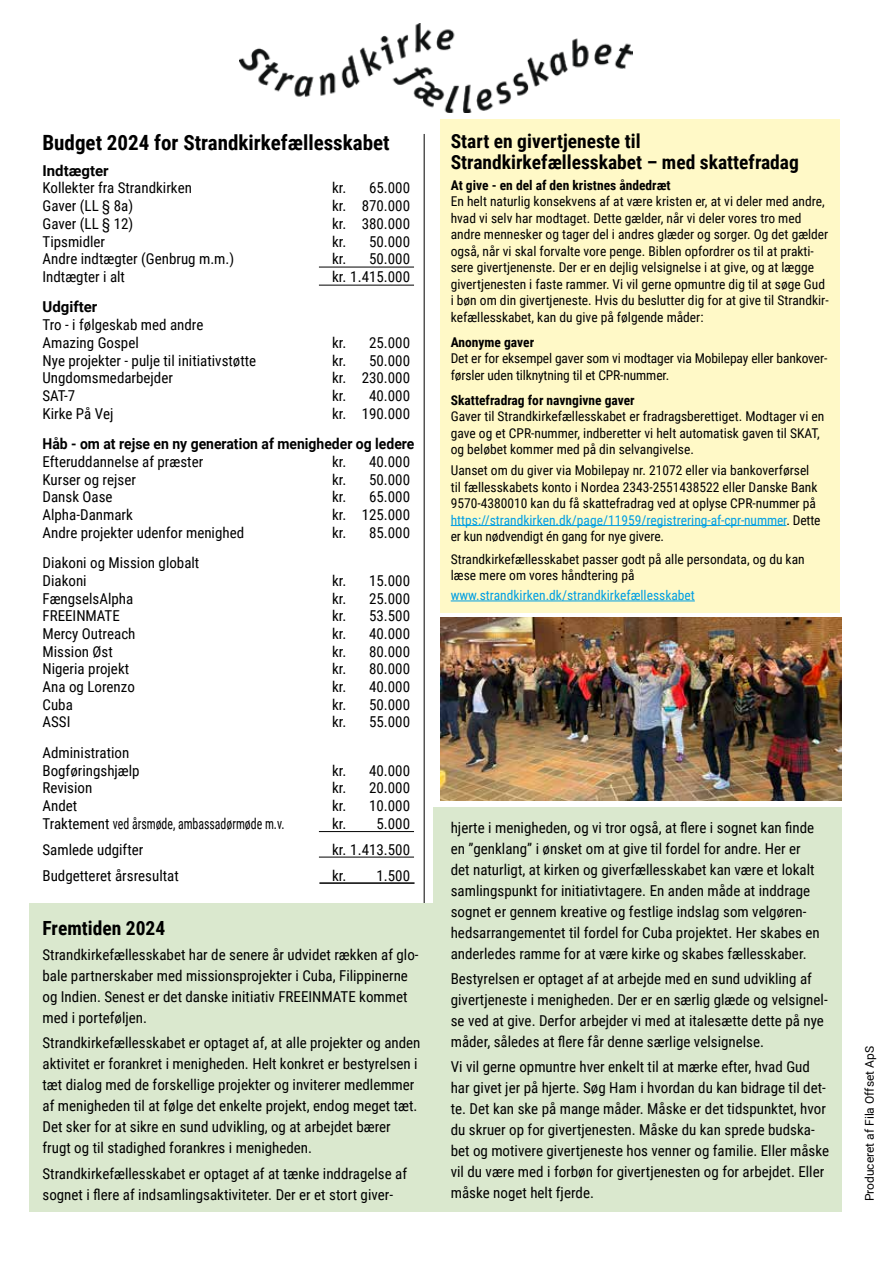
<style>
.page{position:relative;width:893px;height:1263px;background:#fff}
.page>*{position:absolute;margin:0;border:0;box-sizing:border-box;transform-origin:0 0}
.t1{font:700 21px "Roboto Condensed";color:#000}
.t2{font:700 19.5px/21px "Roboto Condensed";color:#000}
.t3{font:15px/21px "Roboto Condensed";color:#000}
.t4{font:700 15px "Roboto";color:#000;scale:.93 1}
.t5{font:700 15px "Roboto";color:#000}
.t6{font:13.5px/16.5px "Roboto Condensed";color:#000}
.t7{font:700 13.5px "Roboto Condensed";color:#000}
.t8{font:13.5px "Roboto Condensed";color:#009fe3}
.t9{font:12px "Roboto";color:#000}
.s1{color:#009fe3}
</style>
<div class="page">
<img style="left:240px;top:23px;width:392px;height:89px">
<hr style="left:319px;top:267px;width:95px;height:1px;background:#000">
<hr style="left:319px;top:285px;width:95px;height:1px;background:#000">
<hr style="left:319px;top:831px;width:95px;height:1px;background:#000">
<hr style="left:319px;top:857px;width:95px;height:1px;background:#000">
<hr style="left:319px;top:882px;width:95px;height:2px;background:#000">
<div style="left:440px;top:119px;width:400px;height:493px;background:#fff9c7"></div>
<hr style="left:451px;top:525px;width:335px;height:1px;background:#009fe3">
<hr style="left:451px;top:601px;width:244px;height:1px;background:#009fe3">
<hr style="left:424px;top:134px;width:1px;height:778px;background:#000">
<div style="left:30px;top:904px;width:812px;height:308px;background:#dae8ce"></div>
<div style="left:434px;top:807px;width:408px;height:97px;background:#dae8ce"></div>
<img style="left:440px;top:618px;width:401px;height:182px">
<h1 class="t1" style="left:43px;top:127px;width:349px">Budget 2024 for Strandkirkefællesskabet</h1>
<p class="t5" style="left:43px;top:160px;width:68px">Indtægter</p>
<p class="t3" style="left:43px;top:177px;width:151px">Kollekter fra Strandkirken</p>
<p class="t3" style="left:332px;top:177px;width:80px">kr. 65.000</p>
<p class="t3" style="left:43px;top:195px;width:92px">Gaver (LL § 8a)</p>
<p class="t3" style="left:332px;top:195px;width:80px">kr. 870.000</p>
<p class="t3" style="left:43px;top:212px;width:92px">Gaver (LL § 12)</p>
<p class="t3" style="left:332px;top:212px;width:80px">kr. 380.000</p>
<p class="t3" style="left:43px;top:230px;width:64px">Tipsmidler</p>
<p class="t3" style="left:332px;top:230px;width:80px">kr. 50.000</p>
<p class="t3" style="left:43px;top:248px;width:193px">Andre indtægter (Genbrug m.m.)</p>
<p class="t3" style="left:332px;top:248px;width:80px">kr. 50.000</p>
<p class="t3" style="left:43px;top:266px;width:84px">Indtægter i alt</p>
<p class="t3" style="left:332px;top:266px;width:80px">kr. 1.415.000</p>
<p class="t5" style="left:43px;top:297px;width:56px">Udgifter</p>
<p class="t3" style="left:43px;top:315px;width:162px;line-height:17.7px">Tro - i følgeskab med andre<br>Amazing Gospel</p>
<p class="t3" style="left:332px;top:331px;width:80px">kr. 25.000</p>
<p class="t3" style="left:43px;top:349px;width:215px">Nye projekter - pulje til initiativstøtte</p>
<p class="t3" style="left:332px;top:349px;width:80px">kr. 50.000</p>
<p class="t3" style="left:43px;top:367px;width:132px">Ungdomsmedarbejder</p>
<p class="t3" style="left:332px;top:367px;width:80px">kr. 230.000</p>
<p class="t3" style="left:43px;top:385px;width:34px">SAT-7</p>
<p class="t3" style="left:332px;top:385px;width:80px">kr. 40.000</p>
<p class="t3" style="left:43px;top:402px;width:73px">Kirke På Vej</p>
<p class="t3" style="left:332px;top:402px;width:80px">kr. 190.000</p>
<p class="t4" style="left:43px;top:433px;width:401px">Håb - om at rejse en ny generation af menigheder og ledere</p>
<p class="t3" style="left:43px;top:450px;width:162px">Efteruddannelse af præster</p>
<p class="t3" style="left:332px;top:450px;width:80px">kr. 40.000</p>
<p class="t3" style="left:43px;top:468px;width:95px">Kurser og rejser</p>
<p class="t3" style="left:332px;top:468px;width:80px">kr. 50.000</p>
<p class="t3" style="left:43px;top:486px;width:72px">Dansk Oase</p>
<p class="t3" style="left:332px;top:486px;width:80px">kr. 65.000</p>
<p class="t3" style="left:43px;top:503px;width:92px">Alpha-Danmark</p>
<p class="t3" style="left:332px;top:503px;width:80px">kr. 125.000</p>
<p class="t3" style="left:43px;top:521px;width:203px">Andre projekter udenfor menighed</p>
<p class="t3" style="left:332px;top:521px;width:80px">kr. 85.000</p>
<p class="t3" style="left:43px;top:553px;width:158px;line-height:17.7px">Diakoni og Mission globalt<br>Diakoni</p>
<p class="t3" style="left:332px;top:569px;width:80px">kr. 15.000</p>
<p class="t3" style="left:43px;top:587px;width:92px">FængselsAlpha</p>
<p class="t3" style="left:332px;top:587px;width:80px">kr. 25.000</p>
<p class="t3" style="left:43px;top:605px;width:79px">FREEINMATE</p>
<p class="t3" style="left:332px;top:605px;width:80px">kr. 53.500</p>
<p class="t3" style="left:43px;top:622px;width:95px">Mercy Outreach</p>
<p class="t3" style="left:332px;top:622px;width:80px">kr. 40.000</p>
<p class="t3" style="left:43px;top:640px;width:72px">Mission Øst</p>
<p class="t3" style="left:332px;top:640px;width:80px">kr. 80.000</p>
<p class="t3" style="left:43px;top:658px;width:88px">Nigeria projekt</p>
<p class="t3" style="left:332px;top:658px;width:80px">kr. 80.000</p>
<p class="t3" style="left:43px;top:676px;width:94px">Ana og Lorenzo</p>
<p class="t3" style="left:332px;top:676px;width:80px">kr. 40.000</p>
<p class="t3" style="left:43px;top:693px;width:32px">Cuba</p>
<p class="t3" style="left:332px;top:693px;width:80px">kr. 50.000</p>
<p class="t3" style="left:43px;top:711px;width:29px">ASSI</p>
<p class="t3" style="left:332px;top:711px;width:80px">kr. 55.000</p>
<p class="t3" style="left:43px;top:743px;width:99px;line-height:17.7px">Administration<br>Bogføringshjælp</p>
<p class="t3" style="left:332px;top:759px;width:80px">kr. 40.000</p>
<p class="t3" style="left:43px;top:777px;width:51px">Revision</p>
<p class="t3" style="left:332px;top:777px;width:80px">kr. 20.000</p>
<p class="t3" style="left:43px;top:794px;width:36px">Andet</p>
<p class="t3" style="left:332px;top:794px;width:80px">kr. 10.000</p>
<p class="t3" style="left:43px;top:812px;width:244px">Traktement ved årsmøde, ambassadørmøde m.v.</p>
<p class="t3" style="left:332px;top:812px;width:80px">kr. 5.000</p>
<p class="t3" style="left:43px;top:838px;width:102px">Samlede udgifter</p>
<p class="t3" style="left:332px;top:838px;width:80px">kr. 1.413.500</p>
<p class="t3" style="left:43px;top:865px;width:138px">Budgetteret årsresultat</p>
<p class="t3" style="left:332px;top:865px;width:80px">kr. 1.500</p>
<h2 class="t2" style="left:43px;top:916px;width:124px">Fremtiden 2024</h2>
<p class="t3" style="left:43px;top:943px;width:378px">Strandkirkefællesskabet har de senere år udvidet rækken af glo&shy;bale partnerskaber med missionsprojekter i Cuba, Filippinerne og Indien. Senest er det danske initiativ FREEINMATE kommet med i porteføljen.</p>
<p class="t3" style="left:43px;top:1032px;width:379px">Strandkirkefællesskabet er optaget af, at alle projekter og anden aktivitet er forankret i menigheden. Helt konkret er bestyrelsen i tæt dialog med de forskellige projekter og inviterer medlemmer af menigheden til at følge det enkelte projekt, endog meget tæt.<br>Det sker for at sikre en sund udvikling, og at arbejdet bærer frugt og til stadighed forankres i menigheden.</p>
<p class="t3" style="left:43px;top:1162px;width:366px">Strandkirkefællesskabet er optaget af at tænke inddragelse af sognet i flere af indsamlingsaktiviteter. Der er et stort giver-</p>
<h2 class="t2" style="left:451px;top:130px;width:350px">Start en givertjeneste til<br>Strandkirkefællesskabet – med skattefradag</h2>
<p class="t7" style="left:451px;top:175px;width:221px">At give - en del af den kristnes åndedræt</p>
<p class="t6" style="left:451px;top:193px;width:379px">En helt naturlig konsekvens af at være kristen er, at vi deler med andre, hvad vi selv har modtaget. Dette gælder, når vi deler vores tro med andre mennesker og tager del i andres glæder og sorger. Og det gælder også, når vi skal forvalte vore penge. Biblen opfordrer os til at prakti&shy;sere givertjenenste. Der er en dejlig velsignelse i at give, og at lægge givertjenesten i faste rammer. Vi vil gerne opmuntre dig til at søge Gud i bøn om din givertjeneste. Hvis du beslutter dig for at give til Strandkir&shy;kefællesskabet, kan du give på følgende måder:</p>
<p class="t7" style="left:451px;top:332px;width:85px">Anonyme gaver</p>
<p class="t6" style="left:451px;top:350px;width:378px">Det er for eksempel gaver som vi modtager via Mobilepay eller bankover&shy;førsler uden tilknytning til et CPR-nummer.</p>
<p class="t7" style="left:451px;top:390px;width:185px">Skattefradrag for navngivne gaver</p>
<p class="t6" style="left:451px;top:408px;width:375px">Gaver til Strandkirkefællesskabet er fradragsberettiget. Modtager vi en gave og et CPR-nummer, indberetter vi helt automatisk gaven til SKAT, og beløbet kommer med på din selvangivelse.</p>
<p class="t6" style="left:451px;top:461px;width:371px">Uanset om du giver via Mobilepay nr. 21072 eller via bankoverførsel til fællesskabets konto i Nordea 2343-2551438522 eller Danske Bank 9570-4380010 kan du få skattefradrag ved at oplyse CPR-nummer på <span class="s1">https://strandkirken.dk/page/11959/registrering-af-cpr-nummer</span>. Dette er kun nødvendigt én gang for nye givere.</p>
<p class="t6" style="left:451px;top:550px;width:355px">Strandkirkefællesskabet passer godt på alle persondata, og du kan læse mere om vores håndtering på</p>
<p class="t8" style="left:451px;top:586px;width:246px">www.strandkirken.dk/strandkirkefællesskabet</p>
<p class="t3" style="left:451px;top:816px;width:371px">hjerte i menigheden, og vi tror også, at flere i sognet kan finde en ”genklang” i ønsket om at give til fordel for andre. Her er det naturligt, at kirken og giverfællesskabet kan være et lokalt samlingspunkt for initiativtagere. En anden måde at inddrage sognet er gennem kreative og festlige indslag som velgøren&shy;hedsarrangementet til fordel for Cuba projektet. Her skabes en anderledes ramme for at være kirke og skabes fællesskaber.</p>
<p class="t3" style="left:451px;top:968px;width:378px">Bestyrelsen er optaget af at arbejde med en sund udvikling af givertjeneste i menigheden. Der er en særlig glæde og velsignel&shy;se ved at give. Derfor arbejder vi med at italesætte dette på nye måder, således at flere får denne særlige velsignelse.</p>
<p class="t3" style="left:451px;top:1056px;width:380px">Vi vil gerne opmuntre hver enkelt til at mærke efter, hvad Gud har givet jer på hjerte. Søg Ham i hvordan du kan bidrage til det&shy;te. Det kan ske på mange måder. Måske er det tidspunktet, hvor du skruer op for givertjenesten. Måske du kan sprede budska&shy;bet og motivere givertjeneste hos venner og familie. Eller måske vil du være med i forbøn for givertjenesten og for arbejdet. Eller måske noget helt fjerde.</p>
<p class="t9" style="left:861px;top:1201px;width:157px;rotate:-90deg">Produceret af Fila Offset ApS</p>
</div>
